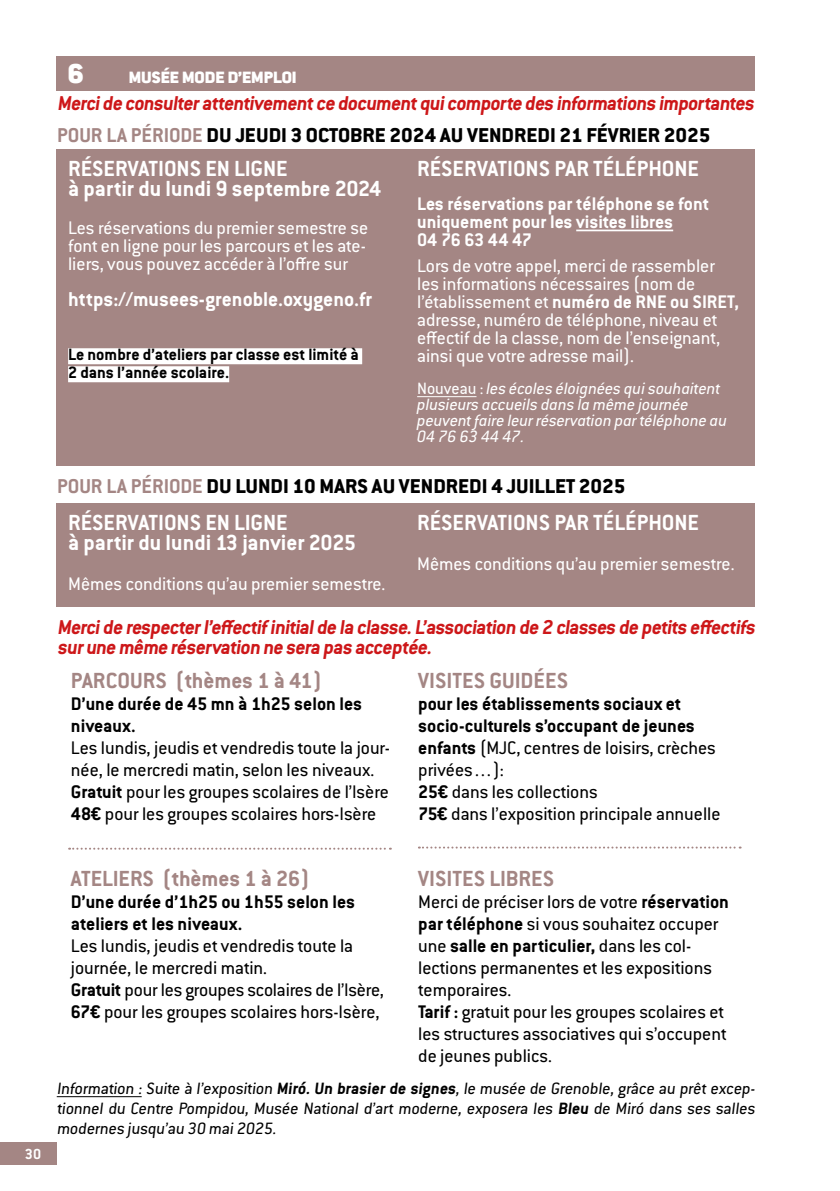
<style>
.page{position:relative;width:840px;height:1191px;background:#fff}
.page>*{position:absolute;margin:0;border:0;box-sizing:border-box;transform-origin:0 0}
.t1{font:900 30px "Conduit ITC Std";color:#fff}
.t2{font:700 24px/20px "Conduit ITC Std";color:#fff}
.t3{font:700 24px "Conduit ITC Std";color:#a48684}
.t4{font:700 22px/20px "Conduit ITC Std";color:#cd1719}
.t5{font:800 22px "Conduit ITC Std";color:#000}
.t6{font:700 22px "Conduit ITC Std";color:#fff}
.t7{font:20px/22px "Conduit ITC Std";color:#000}
.t8{font:20px/18px "Conduit ITC Std";color:#fff;text-align:justify}
.t9{font:700 20px/22px "Conduit ITC Std";color:#000}
.t10{font:700 20px/18px "Conduit ITC Std";color:#fff}
.t11{font:18px/20px "Conduit ITC Std";color:#000;text-align:justify}
.t12{font:italic 18px/16px "Conduit ITC Std";color:#fff}
.t13{font:700 18px/18px "Conduit ITC Std";color:#000}
.t14{font:900 18px "Conduit ITC Std";color:#fff}
.t15{font:700 16px "Conduit ITC Std";color:#fff}
.s1{font-weight:700;color:#a48684}
.s2{font-weight:700}
.s3{font-style:normal}
</style>
<div class="page">
<div style="left:0;top:1142px;width:57px;height:22px;background:#a48684"></div>
<div style="left:57px;top:150px;width:697px;height:316px;background:#a48684"></div>
<div style="left:68px;top:348px;width:294px;height:16px;background:#fff"></div>
<div style="left:68px;top:366px;width:161px;height:16px;background:#fff"></div>
<hr style="left:576px;top:230px;width:96px;height:1px;background:#fff">
<hr style="left:417px;top:396px;width:59px;height:1px;background:#fff">
<div style="left:57px;top:57px;width:697px;height:34px;background:#a48684"></div>
<div style="left:57px;top:503px;width:697px;height:104px;background:#a48684"></div>
<svg style="left:69px;top:847px;width:321px;height:2px"></svg>
<svg style="left:418px;top:846px;width:322px;height:2px"></svg>
<hr style="left:57px;top:1096px;width:85px;height:1px;background:#000">
<h1 class="t1" style="left:67px;top:57px;width:18px">6</h1>
<p class="t14" style="left:129px;top:68px;width:169px">MUSÉE MODE D’EMPLOI</p>
<p class="t4" style="left:57px;top:92px;width:701px">Mercide consulterattentivementce documentquicomporte des informations importantes</p>
<p class="t5" style="left:57px;top:122px;width:654px"><span class="s1">POUR LA PÉRIODE</span> DU JEUDI 3 OCTOBRE 2024 AU VENDREDI 21 FÉVRIER 2025</p>
<p class="t2" style="left:68px;top:158px;width:315px">RÉSERVATIONS EN LIGNE<br>à partir du lundi 9 septembre 2024</p>
<p class="t8" style="left:68px;top:218px;width:301px">Les réservations du premier semestre se font en ligne pour les parcours et les ate&shy;liers, vous pouvez accéder à l’offre sur</p>
<p class="t6" style="left:68px;top:286px;width:305px">https://musees-grenoble.oxygeno.fr</p>
<p class="t13" style="left:68px;top:345px;width:292px">Le nombre d’ateliers par classe est limité à<br>2 dans l’année scolaire.</p>
<p class="t2" style="left:417px;top:158px;width:283px">RÉSERVATIONS PAR TÉLÉPHONE</p>
<p class="t10" style="left:417px;top:194px;width:293px">Les réservations par téléphone se font uniquement pour les visites libres<br>04 76 63 44 47</p>
<p class="t8" style="left:417px;top:256px;width:323px;text-align:left">Lors de votre appel, merci de rassembler les informations nécessaires (nom de l’établissement et <span class="s2">numéro de RNE ou SIRET, </span>adresse, numéro de téléphone, niveau et effectif de la classe, nom de l’enseignant, ainsi que votre adresse mail).</p>
<p class="t12" style="left:417px;top:380px;width:311px"><span class="s3">Nouveau :</span> les écoles éloignées qui souhaitent plusieurs accueils dans la même journée peuvent faire leur réservation par téléphone au 04 76 63 44 47.</p>
<p class="t5" style="left:57px;top:472px;width:569px"><span class="s1">POUR LA PÉRIODE</span> DU LUNDI 10 MARS AU VENDREDI 4 JUILLET 2025</p>
<p class="t2" style="left:68px;top:511px;width:289px">RÉSERVATIONS EN LIGNE<br>à partir du lundi 13 janvier 2025</p>
<p class="t8" style="left:68px;top:574px;width:319px">Mêmes conditions qu’au premier semestre.</p>
<p class="t2" style="left:417px;top:511px;width:283px">RÉSERVATIONS PAR TÉLÉPHONE</p>
<p class="t8" style="left:417px;top:554px;width:319px">Mêmes conditions qu’au premier semestre.</p>
<p class="t4" style="left:57px;top:616px;width:702px">Mercide respecterl’effectif initialde la classe.L’association de 2 classes de petits effectifs surune même réservation ne sera pas acceptée.</p>
<p class="t3" style="left:71px;top:666px;width:253px">PARCOURS (thèmes 1 à 41)</p>
<p class="t9" style="left:71px;top:692px;width:292px">D’une durée de 45 mn à 1h25 selon les niveaux.</p>
<p class="t7" style="left:71px;top:736px;width:320px">Les lundis, jeudis et vendredis toute la jour&shy;née, le mercredi matin, selon les niveaux.<br><span class="s2">Gratuit</span> pour les groupes scolaires de l’Isère <span class="s2">48€</span> pour les groupes scolaires hors-Isère</p>
<p class="t3" style="left:418px;top:666px;width:151px">VISITES GUIDÉES</p>
<p class="t7" style="left:418px;top:692px;width:304px"><span class="s2">pour les établissements sociaux et socio-culturels s’occupant de jeunes enfants</span> (MJC, centres de loisirs, crèches privées…):<br><span class="s2">25€</span> dans les collections<br><span class="s2">75€</span> dans l’exposition principale annuelle</p>
<p class="t15" style="left:25px;top:1144px;width:18px">30</p>
<p class="t3" style="left:71px;top:864px;width:240px">ATELIERS (thèmes 1 à 26)</p>
<p class="t9" style="left:71px;top:890px;width:285px">D’une durée d’1h25 ou 1h55 selon les ateliers et les niveaux.</p>
<p class="t7" style="left:71px;top:934px;width:314px">Les lundis, jeudis et vendredis toute la journée, le mercredi matin.<br><span class="s2">Gratuit</span> pour les groupes scolaires de l’Isère, <span class="s2">67€</span> pour les groupes scolaires hors-Isère,</p>
<p class="t3" style="left:418px;top:864px;width:137px">VISITES LIBRES</p>
<p class="t7" style="left:418px;top:890px;width:312px">Merci de préciser lors de votre <span class="s2">réservation par téléphone</span> si vous souhaitez occuper une <span class="s2">salle en particulier,</span> dans les col&shy;lections permanentes et les expositions temporaires.<br><span class="s2">Tarif :</span> gratuit pour les groupes scolaires et les structures associatives qui s’occupent de jeunes publics.</p>
<p class="t11" style="left:57px;top:1078px;width:701px">Information : Suite à l’exposition <span class="s2">Miró. Un brasier de signes</span>, le musée de Grenoble, grâce au prêt excep&shy;tionnel du Centre Pompidou, Musée National d’art moderne, exposera les <span class="s2">Bleu</span> de Miró dans ses salles modernes jusqu’au 30 mai2025.</p>
</div>
